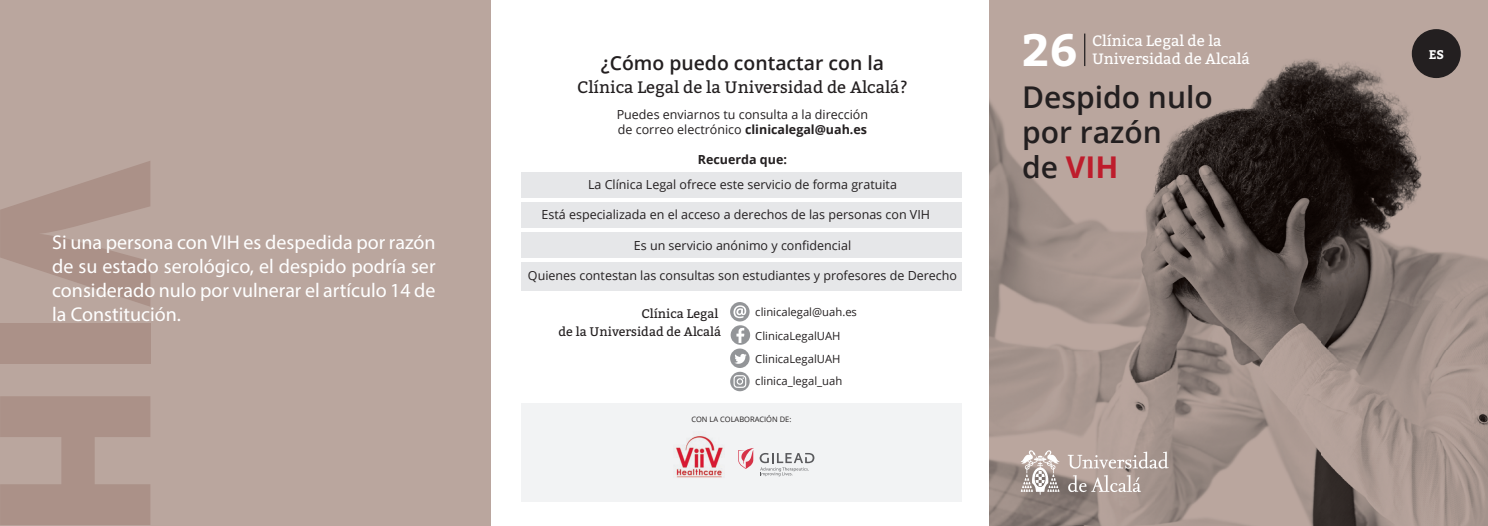
<style>
.page{position:relative;width:1488px;height:526px;background:#fff}
.page>*{position:absolute;margin:0;border:0;box-sizing:border-box;transform-origin:0 0}
.t1{font:700 45px "Bitter";color:#fff}
.t2{font:600 30px/35px "Open Sans";color:#231f20}
.t3{font:20px/24px "Myriad Pro";color:#fff;text-align:justify}
.t4{font:600 19.38px "Open Sans";color:#231f20}
.t5{font:16.62px "Bitter";color:#231f20}
.t6{font:15px/18px "Bitter";color:#fff}
.t7{font:12.5px/15px "Open Sans";color:#231f20}
.t8{font:12.5px/18px "Bitter";color:#231f20;text-align:right}
.t9{font:700 12.5px "Open Sans";color:#231f20}
.t10{font:700 12.5px "Bitter";color:#fff}
.t11{font:11.25px/23.1px "Open Sans";color:#231f20}
.t12{font:7.5px "Open Sans";color:#231f20}
.s1{font-weight:700}
.s2{font-weight:700;color:#be1d2c}
</style>
<div class="page">
<div style="left:0;top:0;width:491px;height:526px;background:#baa69e"></div>
<svg style="left:0;top:161px;width:150px;height:146px"></svg>
<div style="left:0;top:323px;width:150px;height:41px;background:#ab9188"></div>
<svg style="left:0;top:396px;width:150px;height:129px"></svg>
<div style="left:521px;top:172px;width:441px;height:26px;background:#e6e7e9"></div>
<div style="left:521px;top:202px;width:441px;height:26px;background:#e6e7e9"></div>
<div style="left:521px;top:232px;width:441px;height:26px;background:#e6e7e9"></div>
<div style="left:521px;top:262px;width:441px;height:29px;background:#e6e7e9"></div>
<div style="left:521px;top:403px;width:441px;height:99px;background:#f2f3f4"></div>
<svg style="left:738px;top:448px;width:16px;height:21px"></svg>
<svg style="left:760px;top:453px;width:54px;height:23px"></svg>
<img style="left:675px;top:435px;width:49px;height:43px">
<div style="left:731px;top:325px;width:19px;height:20px;background:#939598;border-radius:50%"></div>
<svg style="left:736px;top:328px;width:8px;height:15px"></svg>
<div style="left:730px;top:348px;width:20px;height:20px;background:#939598;border-radius:50%"></div>
<svg style="left:735px;top:354px;width:12px;height:10px"></svg>
<svg style="left:730px;top:302px;width:20px;height:19px"></svg>
<svg style="left:733px;top:305px;width:13px;height:13px"></svg>
<svg style="left:730px;top:372px;width:20px;height:19px"></svg>
<svg style="left:733px;top:375px;width:13px;height:13px"></svg>
<img style="left:989px;top:0;width:499px;height:526px">
<svg style="left:1068px;top:451px;width:100px;height:18px;background:#c1b2ac"></svg>
<svg style="left:1068px;top:475px;width:73px;height:17px"></svg>
<svg style="left:1021px;top:450px;width:38px;height:45px"></svg>
<div style="left:1412px;top:29px;width:49px;height:49px;background:#231f20;border-radius:50%"></div>
<hr style="left:1084px;top:34px;width:1px;height:32px;background:#231f20">
<h3 class="t3" style="left:52px;top:230px;width:385px">Si una persona con VIH es despedida por razón de su estado serológico, el despido podría ser considerado nulo por vulnerar el artículo 14 de la Constitución.</h3>
<h3 class="t4" style="left:601px;top:49px;width:285px">¿Cómo puedo contactar con la</h3>
<h3 class="t5" style="left:577px;top:76px;width:332px">Clínica Legal de la Universidad de Alcalá?</h3>
<p class="t7" style="left:617px;top:107px;width:253px">Puedes enviarnos tu consulta a la dirección de correo electrónico <span class="s1">clinicalegal@uah.es</span></p>
<p class="t9" style="left:698px;top:151px;width:91px">Recuerda que:</p>
<p class="t7" style="left:588px;top:177px;width:310px">La Clínica Legal ofrece este servicio de forma gratuita</p>
<p class="t7" style="left:541px;top:207px;width:390px">Está especializada en el acceso a derechos de las personas con VIH</p>
<p class="t7" style="left:634px;top:238px;width:219px">Es un servicio anónimo y confidencial</p>
<p class="t7" style="left:528px;top:268px;width:431px">Quienes contestan las consultas son estudiantes y profesores de Derecho</p>
<p class="t8" style="left:558px;top:304px;width:164px">Clínica Legal<br>de la Universidad de Alcalá</p>
<p class="t11" style="left:755px;top:300px;width:103px">clinicalegal@uah.es<br>ClinicaLegalUAH<br>ClinicaLegalUAH clinica_legal_uah</p>
<p class="t12" style="left:691px;top:414px;width:101px">CON LA COLABORACIÓN DE:</p>
<h1 class="t1" style="left:1022px;top:15px;width:57px">26</h1>
<p class="t6" style="left:1092px;top:31px;width:159px">Clínica Legal de la<br>Universidad de Alcalá</p>
<h2 class="t2" style="left:1022px;top:79px;width:192px">Despido nulo por razón<br>de <span class="s2">VIH</span></h2>
<p class="t10" style="left:1429px;top:45px;width:17px">ES</p>
</div>
